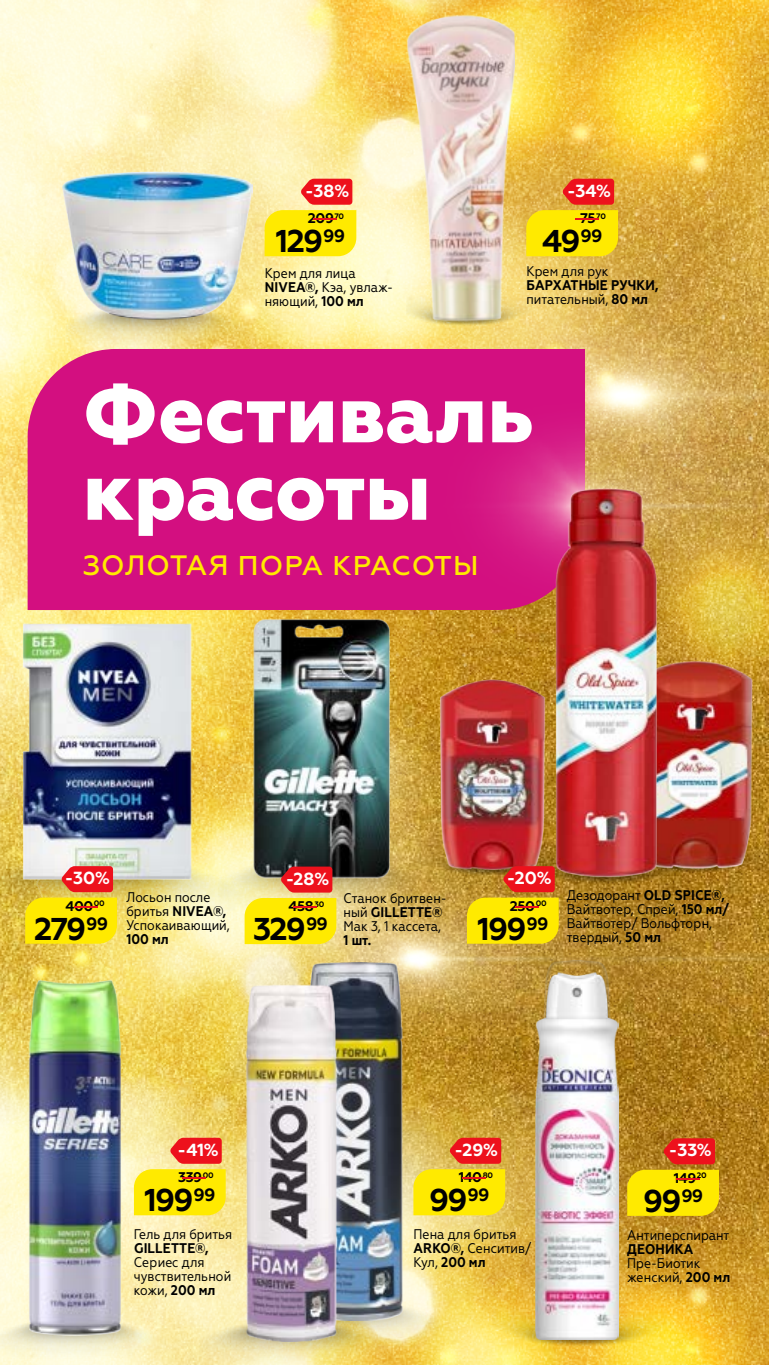
<style>
.page{position:relative;width:769px;height:1365px;background:#fff}
.page>*{position:absolute;margin:0;border:0;box-sizing:border-box;transform-origin:0 0}
.t1{font:800 80.67px/77.4px "Geometria";color:#fff}
.t2{font:700 31.5px "Geometria";letter-spacing:-.055em;color:#000}
.t3{font:500 27.12px "Geometria";letter-spacing:.02em;color:#ffea00}
.t4{font:700 17.5px "Geometria";color:#fff}
.t5{font:14px/14px "Geometria Narrow";color:#000}
.t6{font:700 14px "Geometria";letter-spacing:-.03em;color:#000}
.t7{font:700 14px "Geometria";color:#ed111c;scale:5.5 1}
.t8{font:700 7.88px "Geometria";letter-spacing:-.03em;color:#000}
.s1{font-weight:700}
.s2{font-size:28px}
</style>
<div class="page">
<img style="left:0;top:0;width:769px;height:317px">
<img style="left:0;top:139px;width:753px;height:1225px">
<div style="left:28px;top:349px;width:384px;height:261px;background:#d30f80"></div>
<img style="left:412px;top:317px;width:357px;height:435px">
<img style="left:230px;top:761px;width:539px;height:456px">
<img style="left:734px;top:831px;width:35px;height:53px">
<img style="left:681px;top:655px;width:76px;height:213px">
<img style="left:488px;top:1306px;width:210px;height:51px">
<img style="left:535px;top:959px;width:83px;height:380px">
<img style="left:419px;top:1285px;width:59px;height:62px">
<img style="left:236px;top:962px;width:183px;height:344px">
<img style="left:416px;top:836px;width:51px;height:50px">
<img style="left:432px;top:675px;width:95px;height:199px">
<img style="left:66px;top:291px;width:216px;height:59px">
<img style="left:62px;top:167px;width:191px;height:175px">
<img style="left:199px;top:1306px;width:226px;height:58px">
<img style="left:236px;top:984px;width:112px;height:357px">
<img style="left:0;top:837px;width:245px;height:87px">
<img style="left:9px;top:617px;width:193px;height:267px">
<img style="left:218px;top:842px;width:199px;height:71px">
<img style="left:236px;top:612px;width:172px;height:272px">
<img style="left:0;top:1305px;width:191px;height:54px">
<img style="left:7px;top:970px;width:126px;height:373px">
<img style="left:406px;top:291px;width:154px;height:44px">
<img style="left:381px;top:7px;width:139px;height:323px">
<img style="left:520px;top:838px;width:214px;height:58px">
<img style="left:527px;top:479px;width:154px;height:405px">
<svg style="left:265px;top:179px;width:91px;height:77px;background:#fbc632"></svg>
<svg style="left:413px;top:1137px;width:92px;height:78px;background:#f3b91e"></svg>
<svg style="left:627px;top:1138px;width:92px;height:77px;background:#e7a80d"></svg>
<svg style="left:467px;top:866px;width:92px;height:77px;background:#e7a910"></svg>
<svg style="left:134px;top:1137px;width:92px;height:78px;background:#fac530"></svg>
<svg style="left:526px;top:179px;width:92px;height:77px;background:#f3b616"></svg>
<svg style="left:25px;top:866px;width:92px;height:77px;background:#f2bc26"></svg>
<svg style="left:245px;top:866px;width:91px;height:78px;background:#ecb828"></svg>
<p class="t4" style="left:305px;top:180px;width:46px">-38%</p>
<p class="t2" style="left:276px;top:222px;width:71px">129<sup>99</sup></p>
<p class="t8" style="left:335px;top:211px;width:11px">70</p>
<p class="t6" style="left:308px;top:210px;width:28px">209</p>
<p class="t7" style="left:306px;top:210px;width:9px">-</p>
<p class="t4" style="left:567px;top:180px;width:46px">-34%</p>
<p class="t2" style="left:542px;top:222px;width:62px">49<sup>99</sup></p>
<p class="t8" style="left:596px;top:211px;width:11px">70</p>
<p class="t6" style="left:580px;top:210px;width:17px">75</p>
<p class="t7" style="left:567px;top:210px;width:9px">-</p>
<p class="t5" style="left:265px;top:266px;width:130px">Крем для лица<br><span class="s1">NIVEA®,</span> Кэа, увлаж&shy;няющий, <span class="s1">100 мл</span></p>
<p class="t5" style="left:526px;top:264px;width:134px">Крем для рук<br><span class="s1">БАРХАТНЫЕ РУЧКИ, </span>питательный, <span class="s1">80 мл</span></p>
<p class="t1" style="left:83px;top:377px;width:453px">Фестиваль красоты</p>
<p class="t3" style="left:83px;top:550px;width:397px"><span class="s2">ЗОЛОТАЯ</span> ПОРА КРАСОТЫ</p>
<p class="t4" style="left:65px;top:867px;width:47px">-30%</p>
<p class="t2" style="left:34px;top:909px;width:75px">279<sup>99</sup></p>
<p class="t8" style="left:94px;top:898px;width:12px">00</p>
<p class="t5" style="left:126px;top:889px;width:105px">Лосьон после бритья <span class="s1">NIVEA®,<br></span>Успокаивающий,<br><span class="s1">100 мл</span></p>
<p class="t6" style="left:66px;top:897px;width:29px">400</p>
<p class="t7" style="left:66px;top:897px;width:9px">-</p>
<p class="t4" style="left:286px;top:868px;width:45px">-28%</p>
<p class="t2" style="left:253px;top:910px;width:76px">329<sup>99</sup></p>
<p class="t8" style="left:314px;top:899px;width:11px">30</p>
<p class="t5" style="left:344px;top:890px;width:105px">Станок бритвен&shy;ный <span class="s1">GILLETTE®<br></span>Мак 3, 1 кассета,<br><span class="s1">1 шт.</span></p>
<p class="t6" style="left:288px;top:897px;width:27px">458</p>
<p class="t7" style="left:286px;top:897px;width:9px">-</p>
<p class="t4" style="left:507px;top:867px;width:46px">-20%</p>
<p class="t2" style="left:477px;top:910px;width:72px">199<sup>99</sup></p>
<p class="t6" style="left:510px;top:897px;width:38px">250<sup>00</sup></p>
<p class="t5" style="left:567px;top:888px;width:164px">Дезодорант <span class="s1">OLD SPICE®,<br></span>Вайтвотер, Спрей, <span class="s1">150 мл/<br></span>Вайтвотер/ Вольфторн, твердый, <span class="s1">50 мл</span></p>
<p class="t7" style="left:508px;top:897px;width:9px">-</p>
<p class="t4" style="left:177px;top:1139px;width:43px">-41%</p>
<p class="t2" style="left:144px;top:1181px;width:72px">199<sup>99</sup></p>
<p class="t8" style="left:203px;top:1170px;width:12px">00</p>
<p class="t6" style="left:178px;top:1168px;width:26px">339</p>
<p class="t7" style="left:175px;top:1168px;width:9px">-</p>
<p class="t4" style="left:454px;top:1139px;width:45px">-29%</p>
<p class="t2" style="left:429px;top:1181px;width:62px">99<sup>99</sup></p>
<p class="t6" style="left:459px;top:1168px;width:36px">140<sup>80</sup></p>
<p class="t7" style="left:454px;top:1168px;width:9px">-</p>
<p class="t4" style="left:669px;top:1139px;width:45px">-33%</p>
<p class="t2" style="left:643px;top:1182px;width:62px">99<sup>99</sup></p>
<p class="t8" style="left:697px;top:1170px;width:11px">20</p>
<p class="t6" style="left:674px;top:1169px;width:24px">149</p>
<p class="t7" style="left:668px;top:1169px;width:9px">-</p>
<p class="t5" style="left:134px;top:1226px;width:100px">Гель для бритья<br><span class="s1">GILLETTE®,<br></span>Сериес для чувствительной кожи, <span class="s1">200 мл</span></p>
<p class="t5" style="left:413px;top:1226px;width:119px">Пена для бритья<br><span class="s1">ARKO®,</span> Сенситив/<br>Кул, <span class="s1">200 мл</span></p>
<p class="t5" style="left:627px;top:1227px;width:105px">Антиперспирант<br><span class="s1">ДЕОНИКА<br></span>Пре-Биотик женский, <span class="s1">200 мл</span></p>
</div>
